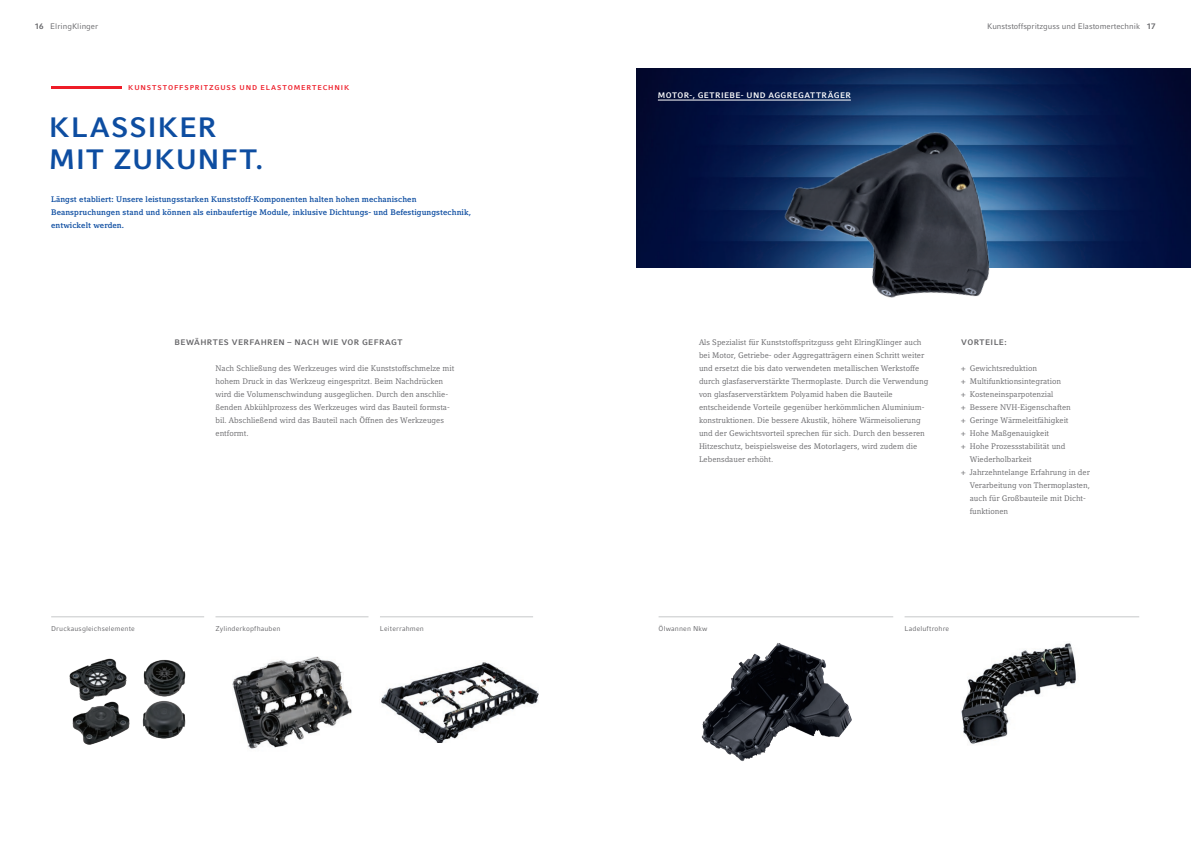
<style>
.page{position:relative;width:1191px;height:842px;background:#fff}
.page>*{position:absolute;margin:0;border:0;box-sizing:border-box;transform-origin:0 0}
.t1{font:700 28px/32px "Compatil Fact LT Pro";letter-spacing:.025em;color:#0d4da1}
.t2{font:8px/13px "Compatil Letter LT Pro";color:#636366}
.t3{font:700 8px/13px "Compatil Letter LT Pro";letter-spacing:.01em;color:#0d4da1}
.t4{font:8px "Compatil Fact LT Pro";color:#636366}
.t5{font:700 8px "Compatil Fact LT Pro";letter-spacing:.055em;color:#636366}
.t6{font:700 8px "Compatil Fact LT Pro";letter-spacing:.05em;color:#fff}
.t7{font:7px "Compatil Fact LT Pro";letter-spacing:.02em;color:#636366}
.t8{font:700 7px "Compatil Fact LT Pro";letter-spacing:.12em;color:#ee1c28}
.s1{font-weight:700}
</style>
<div class="page">
<img style="left:636px;top:69px;width:555px;height:198px">
<hr style="left:658px;top:100px;width:193px;height:1px;background:#fff">
<img style="left:761px;top:96px;width:262px;height:202px">
<img style="left:961px;top:643px;width:115px;height:101px">
<img style="left:381px;top:662px;width:157px;height:80px">
<img style="left:232px;top:657px;width:120px;height:92px">
<img style="left:701px;top:643px;width:151px;height:119px">
<hr style="left:51px;top:86px;width:71px;height:3px;background:#ee1c28">
<hr style="left:658px;top:617px;width:235px;height:1px;background:#c7c8ca">
<hr style="left:215px;top:617px;width:153px;height:1px;background:#c7c8ca">
<hr style="left:51px;top:617px;width:153px;height:1px;background:#c7c8ca">
<hr style="left:904px;top:617px;width:235px;height:1px;background:#c7c8ca">
<hr style="left:380px;top:617px;width:153px;height:1px;background:#c7c8ca">
<img style="left:72px;top:701px;width:58px;height:44px">
<img style="left:69px;top:658px;width:58px;height:43px">
<img style="left:142px;top:700px;width:44px;height:39px">
<img style="left:143px;top:659px;width:43px;height:38px">
<p class="t4" style="left:35px;top:21px;width:65px"><span class="s1">16</span> ElringKlinger</p>
<p class="t4" style="left:987px;top:21px;width:170px">Kunststoffspritzguss und Elastomertechnik <span class="s1">17</span></p>
<p class="t8" style="left:128px;top:83px;width:222px">KUNSTSTOFFSPRITZGUSS UND ELASTOMERTECHNIK</p>
<h1 class="t1" style="left:49px;top:111px;width:216px">KLASSIKER<br>MIT ZUKUNFT.</h1>
<p class="t3" style="left:51px;top:193px;width:421px">Längst etabliert: Unsere leistungsstarken Kunststoff-Komponenten halten hohen mechanischen<br>Beanspruchungen stand und können als einbaufertige Module, inklusive Dichtungs- und Befestigungstechnik, entwickelt werden.</p>
<p class="t5" style="left:174px;top:338px;width:230px">BEWÄHRTES VERFAHREN – NACH WIE VOR GEFRAGT</p>
<p class="t2" style="left:215px;top:362px;width:240px">Nach Schließung des Werkzeuges wird die Kunststoffschmelze mit hohem Druck in das Werkzeug eingespritzt. Beim Nachdrücken wird die Volumenschwindung ausgeglichen. Durch den anschlie&shy;ßenden Abkühlprozess des Werkzeuges wird das Bauteil formsta&shy;bil. Abschließend wird das Bauteil nach Öffnen des Werkzeuges entformt.</p>
<p class="t6" style="left:658px;top:91px;width:194px">MOTOR-, GETRIEBE- UND AGGREGATTRÄGER</p>
<p class="t2" style="left:699px;top:336px;width:231px">Als Spezialist für Kunststoffspritzguss geht ElringKlinger auch bei Motor, Getriebe- oder Aggregatträgern einen Schritt weiter und ersetzt die bis dato verwendeten metallischen Werkstoffe durch glasfaserverstärkte Thermoplaste. Durch die Verwendung von glasfaserverstärktem Polyamid haben die Bauteile entscheidende Vorteile gegenüber herkömmlichen Aluminium&shy;konstruktionen. Die bessere Akustik, höhere Wärmeisolierung und der Gewichtsvorteil sprechen für sich. Durch den besseren Hitzeschutz, beispielsweise des Motorlagers, wird zudem die Lebensdauer erhöht.</p>
<p class="t5" style="left:961px;top:338px;width:47px">VORTEILE:</p>
<p class="t2" style="left:961px;top:362px;width:77px">+ Gewichtsreduktion</p>
<p class="t2" style="left:961px;top:375px;width:101px">+ Multifunktionsintegration</p>
<p class="t2" style="left:961px;top:388px;width:94px">+ Kosteneinsparpotenzial</p>
<p class="t2" style="left:961px;top:401px;width:111px">+ Bessere NVH-Eigenschaften</p>
<p class="t2" style="left:961px;top:414px;width:109px">+ Geringe Wärmeleitfähigkeit</p>
<p class="t2" style="left:961px;top:427px;width:89px">+ Hohe Maßgenauigkeit</p>
<p class="t2" style="left:961px;top:440px;width:106px">+ Hohe Prozessstabilität und</p>
<p class="t2" style="left:969px;top:453px;width:63px">Wiederholbarkeit</p>
<p class="t2" style="left:961px;top:466px;width:130px">+ Jahrzehntelange Erfahrung in der</p>
<p class="t2" style="left:969px;top:479px;width:122px">Verarbeitung von Thermoplasten,</p>
<p class="t2" style="left:969px;top:492px;width:118px">auch für Großbauteile mit Dicht-</p>
<p class="t2" style="left:969px;top:505px;width:40px">funktionen</p>
<p class="t7" style="left:51px;top:625px;width:85px">Druckausgleichselemente</p>
<p class="t7" style="left:215px;top:625px;width:67px">Zylinderkopfhauben</p>
<p class="t7" style="left:380px;top:625px;width:45px">Leiterrahmen</p>
<p class="t7" style="left:658px;top:625px;width:51px">Ölwannen Nkw</p>
<p class="t7" style="left:904px;top:625px;width:46px">Ladeluftrohre</p>
</div>
